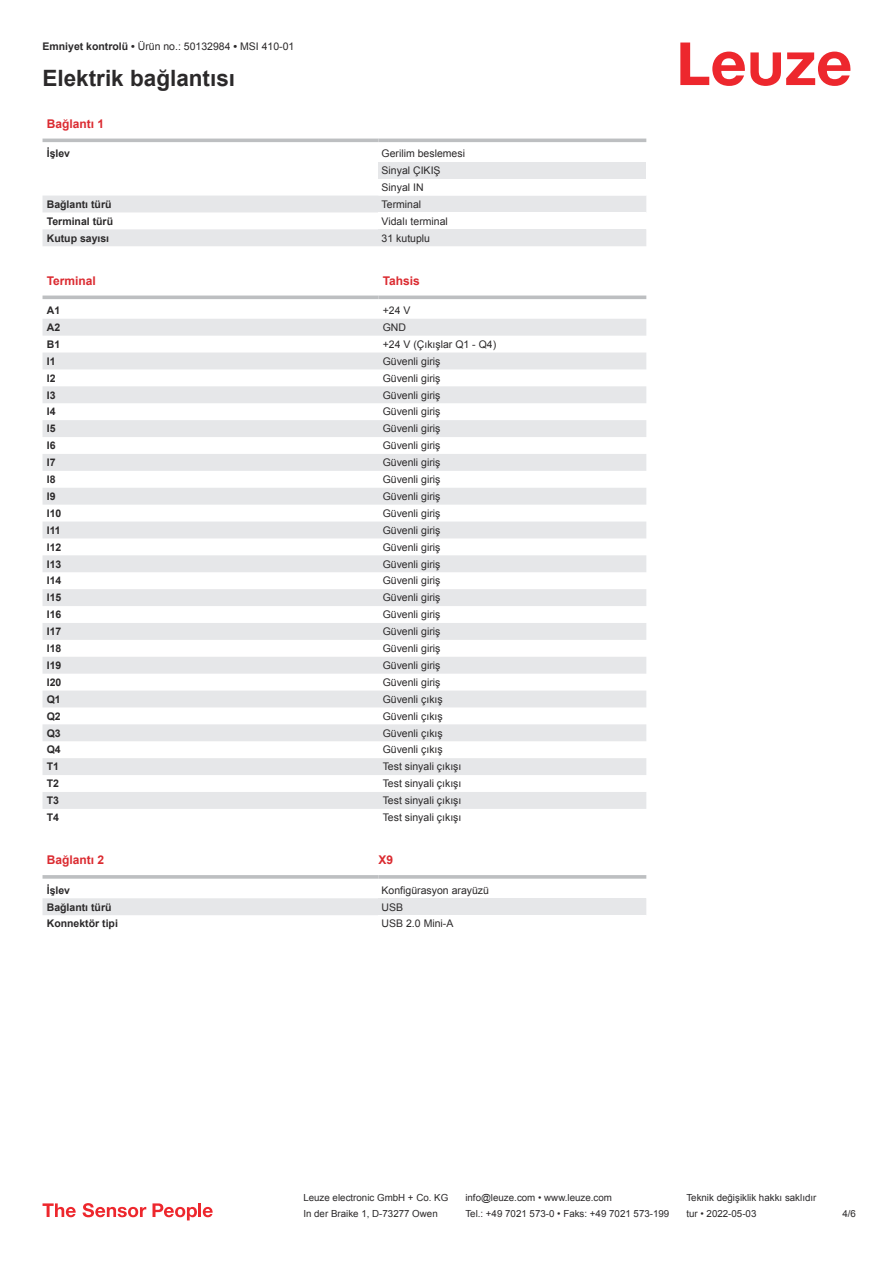
<style>
.page{position:relative;width:893px;height:1263px;background:#fff}
.page>*{position:absolute;margin:0;border:0;box-sizing:border-box;transform-origin:0 0}
.t1{font:700 22.5px "Arial";color:#2b292a}
.t2{font:700 12px "Arial";color:#db2a30}
.t3{font:10.5px/17px "Arial";color:#2b292a}
.t4{font:700 10.5px "Arial";color:#2b292a}
.t5{font:9.75px "Arial";color:#2b292a}
.s1{font-weight:700}
</style>
<div class="page">
<svg style="left:680px;top:43px;width:170px;height:43px"></svg>
<svg style="left:43px;top:138px;width:603px;height:1px"></svg>
<hr style="left:43px;top:139px;width:335px;height:3px;background:#bdbfc1">
<hr style="left:378px;top:139px;width:268px;height:3px;background:#bdbfc1">
<svg style="left:43px;top:195px;width:335px;height:51px"></svg>
<div style="left:378px;top:162px;width:268px;height:17px;background:#e6e7e9"></div>
<div style="left:378px;top:196px;width:268px;height:16px;background:#e6e7e9"></div>
<div style="left:378px;top:229px;width:268px;height:17px;background:#e6e7e9"></div>
<svg style="left:43px;top:319px;width:603px;height:490px;fill:#eaeaec"></svg>
<hr style="left:43px;top:296px;width:335px;height:3px;background:#bdbfc1">
<hr style="left:378px;top:296px;width:268px;height:3px;background:#bdbfc1">
<div style="left:43px;top:898px;width:335px;height:17px;background:#e6e7e9"></div>
<svg style="left:43px;top:875px;width:335px;height:4px"></svg>
<svg style="left:378px;top:875px;width:268px;height:4px"></svg>
<div style="left:378px;top:898px;width:268px;height:17px;background:#e6e7e9"></div>
<svg style="left:43px;top:1203px;width:33px;height:14px"></svg>
<svg style="left:83px;top:1203px;width:63px;height:14px"></svg>
<svg style="left:153px;top:1203px;width:44px;height:17px"></svg>
<hr style="left:198px;top:1203px;width:3px;height:14px;background:#ed272d">
<svg style="left:203px;top:1207px;width:10px;height:10px"></svg>
<p class="t3" style="left:43px;top:39px;width:253px"><span class="s1">Emniyet kontrolü •</span> Ürün no.: 50132984 <span class="s1">•</span> MSI 410-01</p>
<h1 class="t1" style="left:43px;top:63px;width:194px">Elektrik bağlantısı</h1>
<p class="t2" style="left:47px;top:115px;width:59px">Bağlantı 1</p>
<p class="t4" style="left:47px;top:146px;width:25px">İşlev</p>
<p class="t3" style="left:382px;top:145px;width:85px">Gerilim beslemesi<br>Sinyal ÇIKIŞ<br>Sinyal IN</p>
<p class="t4" style="left:47px;top:197px;width:66px">Bağlantı türü</p>
<p class="t3" style="left:382px;top:195px;width:41px">Terminal</p>
<p class="t4" style="left:47px;top:217px;width:68px">Terminal türü</p>
<p class="t3" style="left:382px;top:212px;width:68px">Vidalı terminal</p>
<p class="t4" style="left:47px;top:230px;width:64px">Kutup sayısı</p>
<p class="t3" style="left:382px;top:229px;width:50px">31 kutuplu</p>
<p class="t2" style="left:47px;top:276px;width:51px">Terminal</p>
<p class="t2" style="left:383px;top:272px;width:39px">Tahsis</p>
<p class="t4" style="left:47px;top:306px;width:15px">A1</p>
<p class="t3" style="left:383px;top:302px;width:29px">+24 V</p>
<p class="t4" style="left:47px;top:320px;width:15px">A2</p>
<p class="t3" style="left:383px;top:319px;width:25px">GND</p>
<p class="t4" style="left:47px;top:340px;width:15px">B1</p>
<p class="t3" style="left:383px;top:336px;width:115px">+24 V (Çıkışlar Q1 - Q4)</p>
<p class="t4" style="left:47px;top:357px;width:10px">I1</p>
<p class="t3" style="left:383px;top:352px;width:59px">Güvenli giriş</p>
<p class="t4" style="left:47px;top:371px;width:10px">I2</p>
<p class="t3" style="left:383px;top:369px;width:59px">Güvenli giriş</p>
<p class="t4" style="left:47px;top:391px;width:10px">I3</p>
<p class="t3" style="left:383px;top:386px;width:59px">Güvenli giriş</p>
<p class="t4" style="left:47px;top:404px;width:10px">I4</p>
<p class="t3" style="left:383px;top:403px;width:59px">Güvenli giriş</p>
<p class="t4" style="left:47px;top:425px;width:10px">I5</p>
<p class="t3" style="left:383px;top:420px;width:59px">Güvenli giriş</p>
<p class="t4" style="left:47px;top:442px;width:10px">I6</p>
<p class="t3" style="left:383px;top:437px;width:59px">Güvenli giriş</p>
<p class="t4" style="left:47px;top:458px;width:10px">I7</p>
<p class="t3" style="left:383px;top:454px;width:59px">Güvenli giriş</p>
<p class="t4" style="left:47px;top:475px;width:10px">I8</p>
<p class="t3" style="left:383px;top:471px;width:59px">Güvenli giriş</p>
<p class="t4" style="left:47px;top:492px;width:10px">I9</p>
<p class="t3" style="left:383px;top:488px;width:59px">Güvenli giriş</p>
<p class="t4" style="left:47px;top:506px;width:16px">I10</p>
<p class="t3" style="left:383px;top:505px;width:59px">Güvenli giriş</p>
<p class="t4" style="left:47px;top:526px;width:16px">I11</p>
<p class="t3" style="left:383px;top:521px;width:59px">Güvenli giriş</p>
<p class="t4" style="left:47px;top:540px;width:16px">I12</p>
<p class="t3" style="left:383px;top:538px;width:59px">Güvenli giriş</p>
<p class="t4" style="left:47px;top:560px;width:16px">I13</p>
<p class="t3" style="left:383px;top:555px;width:59px">Güvenli giriş</p>
<p class="t4" style="left:47px;top:573px;width:16px">I14</p>
<p class="t3" style="left:383px;top:572px;width:59px">Güvenli giriş</p>
<p class="t4" style="left:47px;top:594px;width:16px">I15</p>
<p class="t3" style="left:383px;top:589px;width:59px">Güvenli giriş</p>
<p class="t4" style="left:47px;top:611px;width:16px">I16</p>
<p class="t3" style="left:383px;top:606px;width:59px">Güvenli giriş</p>
<p class="t4" style="left:47px;top:627px;width:16px">I17</p>
<p class="t3" style="left:383px;top:623px;width:59px">Güvenli giriş</p>
<p class="t4" style="left:47px;top:644px;width:16px">I18</p>
<p class="t3" style="left:383px;top:640px;width:59px">Güvenli giriş</p>
<p class="t4" style="left:47px;top:661px;width:16px">I19</p>
<p class="t3" style="left:383px;top:657px;width:59px">Güvenli giriş</p>
<p class="t4" style="left:47px;top:675px;width:16px">I20</p>
<p class="t3" style="left:383px;top:674px;width:59px">Güvenli giriş</p>
<p class="t4" style="left:47px;top:695px;width:16px">Q1</p>
<p class="t3" style="left:383px;top:690px;width:62px">Güvenli çıkış</p>
<p class="t4" style="left:47px;top:708px;width:16px">Q2</p>
<p class="t3" style="left:383px;top:707px;width:62px">Güvenli çıkış</p>
<p class="t4" style="left:47px;top:729px;width:16px">Q3</p>
<p class="t3" style="left:383px;top:724px;width:62px">Güvenli çıkış</p>
<p class="t4" style="left:47px;top:742px;width:16px">Q4</p>
<p class="t3" style="left:383px;top:741px;width:62px">Güvenli çıkış</p>
<p class="t4" style="left:47px;top:763px;width:14px">T1</p>
<p class="t3" style="left:383px;top:758px;width:80px">Test sinyali çıkışı</p>
<p class="t4" style="left:47px;top:776px;width:14px">T2</p>
<p class="t3" style="left:383px;top:775px;width:80px">Test sinyali çıkışı</p>
<p class="t4" style="left:47px;top:796px;width:14px">T3</p>
<p class="t3" style="left:383px;top:792px;width:80px">Test sinyali çıkışı</p>
<p class="t4" style="left:47px;top:810px;width:14px">T4</p>
<p class="t3" style="left:383px;top:809px;width:80px">Test sinyali çıkışı</p>
<p class="t2" style="left:47px;top:851px;width:59px">Bağlantı 2</p>
<p class="t2" style="left:378px;top:855px;width:16px">X9</p>
<p class="t4" style="left:47px;top:882px;width:25px">İşlev</p>
<p class="t3" style="left:382px;top:881px;width:109px">Konfigürasyon arayüzü</p>
<p class="t4" style="left:47px;top:899px;width:66px">Bağlantı türü</p>
<p class="t3" style="left:382px;top:899px;width:23px">USB</p>
<p class="t4" style="left:47px;top:916px;width:73px">Konnektör tipi</p>
<p class="t3" style="left:382px;top:916px;width:73px">USB 2.0 Mini-A</p>
<p class="t5" style="left:303px;top:1191px;width:146px">Leuze electronic GmbH + Co. KG</p>
<p class="t5" style="left:465px;top:1191px;width:148px">info@leuze.com • www.leuze.com</p>
<p class="t5" style="left:686px;top:1191px;width:132px">Teknik değişiklik hakkı saklıdır</p>
<p class="t5" style="left:303px;top:1207px;width:136px">In der Braike 1, D-73277 Owen</p>
<p class="t5" style="left:465px;top:1207px;width:205px">Tel.: +49 7021 573-0 • Faks: +49 7021 573-199</p>
<p class="t5" style="left:686px;top:1207px;width:72px">tur • 2022-05-03</p>
<p class="t5" style="left:842px;top:1210px;width:15px">4 /6</p>
</div>
